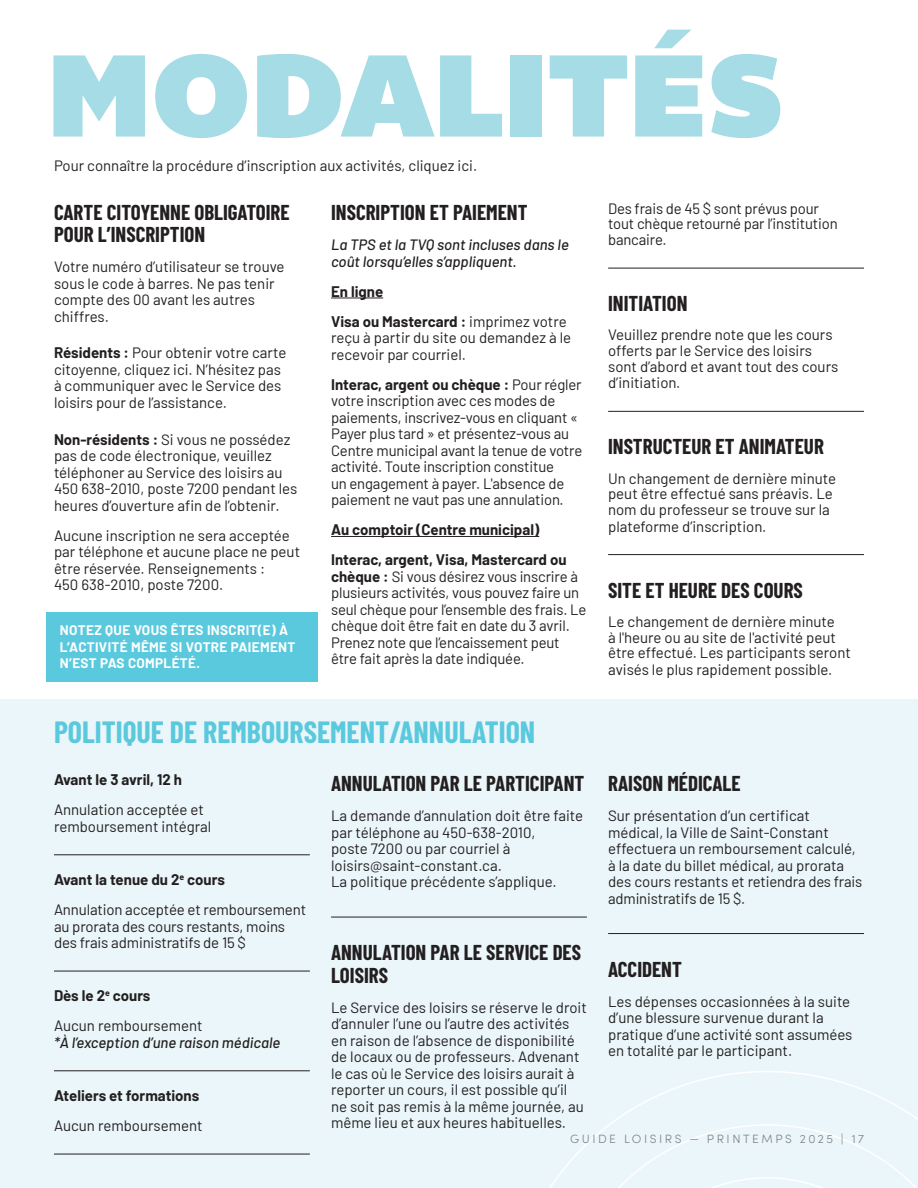
<style>
.page{position:relative;width:918px;height:1188px;background:#fff}
.page>*{position:absolute;margin:0;border:0;box-sizing:border-box;transform-origin:0 0}
.t1{font:120px "Bemio";color:#a5dce6}
.t2{font:700 30px "Barlow Condensed";color:#5bc9dd}
.t3{font:700 21px/22.5px "Barlow Condensed";color:#231f20}
.t4{font:15px/16.5px "Barlow";color:#231f20}
.t5{font:700 15px/30px "Barlow";color:#231f20}
.t6{font:italic 500 15px/16.5px "Barlow";color:#231f20}
.t7{font:700 13.5px/16.5px "Barlow";letter-spacing:.025em;color:#fff}
.t8{font:300 12px "Sofia Pro";letter-spacing:.21em;color:#808285}
.s1{font-weight:700}
.s2{font-weight:400}
</style>
<div class="page">
<div style="left:0;top:700px;width:918px;height:488px;background:#eaf6f9"></div>
<hr style="left:608px;top:268px;width:256px;height:1px;background:#231f20">
<hr style="left:608px;top:411px;width:256px;height:1px;background:#231f20">
<hr style="left:608px;top:554px;width:256px;height:1px;background:#231f20">
<hr style="left:331px;top:298px;width:52px;height:1px;background:#231f20">
<hr style="left:331px;top:536px;width:208px;height:1px;background:#231f20">
<hr style="left:331px;top:917px;width:256px;height:1px;background:#231f20">
<hr style="left:54px;top:854px;width:256px;height:1px;background:#231f20">
<hr style="left:54px;top:971px;width:256px;height:1px;background:#231f20">
<hr style="left:54px;top:1070px;width:256px;height:1px;background:#231f20">
<hr style="left:54px;top:1154px;width:256px;height:1px;background:#231f20">
<hr style="left:608px;top:933px;width:256px;height:1px;background:#231f20">
<svg style="left:549px;top:1071px;width:369px;height:117px"></svg>
<div style="left:46px;top:613px;width:272px;height:69px;background:#5bc9dd"></div>
<h1 class="t1" style="left:46px;top:0;width:739px">MODALITÉS</h1>
<p class="t4" style="left:54px;top:156px;width:425px">Pour connaître la procédure d’inscription aux activités, cliquez ici.</p>
<h3 class="t3" style="left:54px;top:200px;width:237px">CARTE CITOYENNE OBLIGATOIRE<br>POUR L’INSCRIPTION</h3>
<p class="t4" style="left:54px;top:257px;width:232px">Votre numéro d’utilisateur se trouve sous le code à barres. Ne pas tenir compte des 00 avant les autres chiffres.</p>
<p class="t4" style="left:54px;top:344px;width:234px"><span class="s1">Résidents :</span> Pour obtenir votre carte citoyenne, cliquez ici. N’hésitez pas à communiquer avec le Service des loisirs pour de l’assistance.</p>
<p class="t4" style="left:54px;top:430px;width:245px"><span class="s1">Non-résidents :</span> Si vous ne possédez pas de code électronique, veuillez téléphoner au Service des loisirs au 450 638-2010, poste 7200 pendant les heures d’ouverture afin de l’obtenir.</p>
<p class="t4" style="left:54px;top:526px;width:248px">Aucune inscription ne sera acceptée par téléphone et aucune place ne peut être réservée. Renseignements :<br>450 638-2010, poste 7200.</p>
<p class="t7" style="left:60px;top:621px;width:237px">NOTEZ QUE VOUS ÊTES INSCRIT(E) À<br>L’ACTIVITÉ MÊME SI VOTRE PAIEMENT<br>N’EST PAS COMPLÉTÉ.</p>
<h3 class="t3" style="left:331px;top:200px;width:198px">INSCRIPTION ET PAIEMENT</h3>
<p class="t6" style="left:331px;top:235px;width:239px">La TPS et la TVQ sont incluses dans le coût lorsqu’elles s’appliquent.</p>
<p class="t5" style="left:331px;top:275px;width:237px">En ligne<br>Visa ou Mastercard : <span class="s2">imprimez votre</span></p>
<p class="t4" style="left:331px;top:329px;width:242px">reçu à partir du site ou demandez à le recevoir par courriel.</p>
<p class="t4" style="left:331px;top:375px;width:253px"><span class="s1">Interac, argent ou chèque :</span> Pour régler votre inscription avec ces modes de paiements, inscrivez-vous en cliquant « Payer plus tard » et présentez-vous au Centre municipal avant la tenue de votre activité. Toute inscription constitue<br>un engagement à payer. L'absence de paiement ne vaut pas une annulation.</p>
<p class="t5" style="left:331px;top:514px;width:237px">Au comptoir (Centre municipal)<br>Interac, argent, Visa, Mastercard ou</p>
<p class="t4" style="left:331px;top:567px;width:257px"><span class="s1">chèque :</span> Si vous désirez vous inscrire à plusieurs activités, vous pouvez faire un seul chèque pour l’ensemble des frais. Le chèque doit être fait en date du 3 avril.<br>Prenez note que l’encaissement peut être fait après la date indiquée.</p>
<h2 class="t2" style="left:54px;top:711px;width:483px">POLITIQUE DE REMBOURSEMENT/ANNULATION</h2>
<p class="t4" style="left:608px;top:200px;width:231px;line-height:15px">Des frais de 45 $ sont prévus pour tout chèque retourné par l’institution</p>
<p class="t4" style="left:608px;top:230px;width:60px">bancaire.</p>
<h3 class="t3" style="left:608px;top:291px;width:81px">INITIATION</h3>
<p class="t4" style="left:608px;top:326px;width:232px;line-height:16px">Veuillez prendre note que les cours offerts par le Service des loisirs sont d’abord et avant tout des cours d’initiation.</p>
<h3 class="t3" style="left:608px;top:435px;width:217px">INSTRUCTEUR ET ANIMATEUR</h3>
<p class="t4" style="left:608px;top:469px;width:229px;line-height:16px">Un changement de dernière minute peut être effectué sans préavis. Le nom du professeur se trouve sur la plateforme d’inscription.</p>
<h3 class="t3" style="left:608px;top:578px;width:196px">SITE ET HEURE DES COURS</h3>
<p class="t4" style="left:608px;top:612px;width:244px;line-height:16px">Le changement de dernière minute<br>à l'heure ou au site de l'activité peut être effectué. Les participants seront avisés le plus rapidement possible.</p>
<p class="t5" style="left:54px;top:764px;width:130px">Avant le 3 avril, 12 h</p>
<p class="t4" style="left:54px;top:801px;width:159px">Annulation acceptée et remboursement intégral</p>
<p class="t4" style="left:54px;top:864px;width:254px;line-height:30px"><span class="s1">Avant la tenue du 2</span><sup>e</sup> <span class="s1">cours<br></span>Annulation acceptée et remboursement</p>
<p class="t4" style="left:54px;top:917px;width:233px">au prorata des cours restants, moins des frais administratifs de 15 $</p>
<p class="t4" style="left:54px;top:980px;width:150px;line-height:30px"><span class="s1">Dès le 2</span><sup>e</sup> <span class="s1">cours<br></span>Aucun remboursement</p>
<p class="t6" style="left:54px;top:1033px;width:228px">*À l’exception d’une raison médicale</p>
<p class="t5" style="left:54px;top:1080px;width:147px">Ateliers et formations</p>
<p class="t4" style="left:54px;top:1116px;width:150px">Aucun remboursement</p>
<h3 class="t3" style="left:331px;top:771px;width:255px">ANNULATION PAR LE PARTICIPANT</h3>
<p class="t4" style="left:331px;top:807px;width:254px">La demande d’annulation doit être faite par téléphone au 450-638-2010,<br>poste 7200 ou par courriel à loisirs@saint-constant.ca.<br>La politique précédente s’applique.</p>
<h3 class="t3" style="left:331px;top:940px;width:252px">ANNULATION PAR LE SERVICE DES<br>LOISIRS</h3>
<p class="t4" style="left:331px;top:998px;width:257px">Le Service des loisirs se réserve le droit d’annuler l’une ou l’autre des activités en raison de l’absence de disponibilité de locaux ou de professeurs. Advenant le cas où le Service des loisirs aurait à reporter un cours, il est possible qu’il ne soit pas remis à la même journée, au même lieu et aux heures habituelles.</p>
<h3 class="t3" style="left:608px;top:771px;width:134px">RAISON MÉDICALE</h3>
<p class="t4" style="left:608px;top:807px;width:256px">Sur présentation d’un certificat médical, la Ville de Saint-Constant effectuera un remboursement calculé, à la date du billet médical, au prorata des cours restants et retiendra des frais administratifs de 15 $.</p>
<h3 class="t3" style="left:608px;top:957px;width:75px">ACCIDENT</h3>
<p class="t4" style="left:608px;top:992px;width:246px">Les dépenses occasionnées à la suite d’une blessure survenue durant la pratique d’une activité sont assumées en totalité par le participant.</p>
<p class="t8" style="left:570px;top:1130px;width:295px">GUIDE LOISIRS — PRINTEMPS 2025 | 17</p>
</div>
